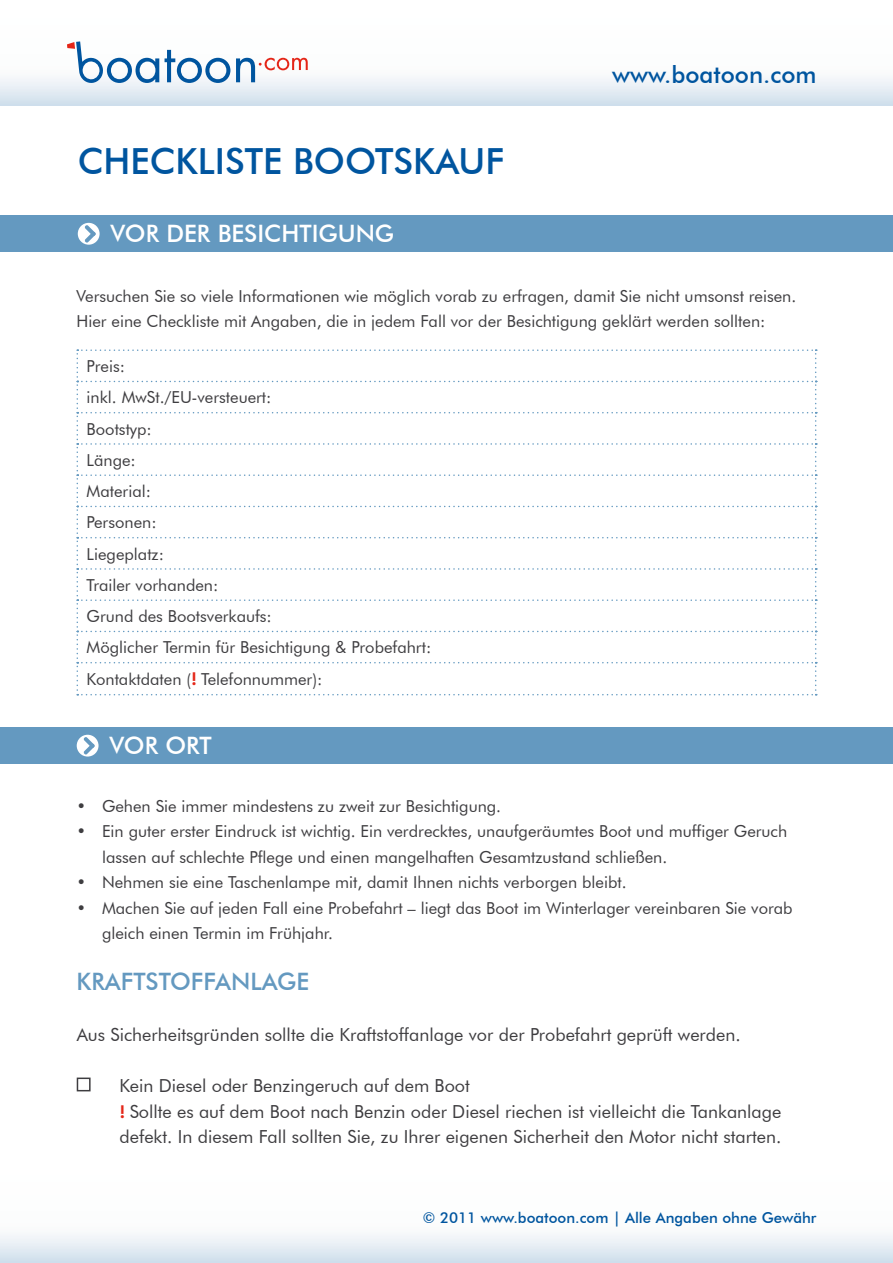
<style>
.page{position:relative;width:893px;height:1263px;background:#fff}
.page>*{position:absolute;margin:0;border:0;box-sizing:border-box;transform-origin:0 0}
.t1{font:500 36px "Futura BT";color:#00559f}
.t2{font:500 24px "Futura BT";color:#fff}
.t3{font:500 24px "Futura BT";color:#6499c0}
.t4{font:500 24px "Futura BT";color:#00559f}
.t5{font:18px/25.5px "Futura BT";color:#3e3d40}
.t6{font:16.5px/31.3px "Futura BT";color:#3e3d40}
.t7{font:500 15px "Futura BT";color:#00559f}
.s1{font-family:"Futura BQ";font-weight:600;font-size:18px;color:#e42618}
.s2{font-family:"Futura BQ";font-weight:600;color:#e42618}
</style>
<div class="page">
<svg style="left:165px;top:50px;width:65px;height:33px"></svg>
<svg style="left:236px;top:58px;width:72px;height:24px"></svg>
<svg style="left:67px;top:41px;width:92px;height:42px"></svg>
<div style="left:0;top:215px;width:893px;height:37px;background:#6499c0"></div>
<div style="left:0;top:727px;width:893px;height:37px;background:#6499c0"></div>
<div style="left:78px;top:223px;width:22px;height:22px;background:#fff;border-radius:50%"></div>
<svg style="left:85px;top:225px;width:11px;height:18px"></svg>
<div style="left:77px;top:735px;width:22px;height:21px;background:#fff;border-radius:50%"></div>
<svg style="left:84px;top:737px;width:11px;height:18px"></svg>
<svg style="left:77px;top:349px;width:740px;height:346px"></svg>
<div style="left:77px;top:1077px;width:14px;height:14px;background:#fff;border:2px solid #3e3d40"></div>
<h1 class="t1" style="left:78px;top:140px;width:428px">Chec kliste Bootskauf</h1>
<h2 class="t2" style="left:111px;top:219px;width:280px">Vor der Besichtigung</h2>
<h2 class="t4" style="left:612px;top:60px;width:206px">www.boatoon.com</h2>
<p class="t6" style="left:77px;top:283px;width:721px;line-height:25.5px">Versuchen Sie so viele Informationen wie möglich vorab zu erfragen, damit Sie nicht umsonst reisen.<br>Hier eine Checkliste mit Angaben, die in jedem Fall vor der Besichtigung geklärt werden sollten:</p>
<p class="t6" style="left:87px;top:350px;width:346px">Preis:<br>inkl. MwSt./EU-versteuert:<br>Bootstyp:<br>Länge:<br>Material:<br>Personen:<br>Liegeplatz:<br>Trailer vorhanden:<br>Grund des Bootsverkaufs:<br>Möglicher Termin für Besichtigung &amp; Probefahrt:<br>Kontaktdaten (<span class="s1">!</span> Telefonnummer):</p>
<h2 class="t2" style="left:109px;top:731px;width:72px">VOR ORT</h2>
<p class="t6" style="left:77px;top:790px;width:426px">• Gehen Sie immer mindestens zu zweit zur Besichtigung.</p>
<p class="t6" style="left:102px;top:819px;width:687px;line-height:25.5px;text-indent:-26px">• Ein guter erster Eindruck ist wichtig. Ein verdrecktes, unaufgeräumtes Boot und muffiger Geruch lassen auf schlechte Pflege und einen mangelhaften Gesamtzustand schließen.</p>
<p class="t6" style="left:77px;top:867px;width:552px">• Nehmen sie eine Taschenlampe mit, damit Ihnen nichts verborgen bleibt.</p>
<p class="t6" style="left:102px;top:895px;width:692px;line-height:25.5px;text-indent:-26px">• Machen Sie auf jeden Fall eine Probefahrt – liegt das Boot im Winterlager vereinbaren Sie vorab gleich einen Termin im Frühjahr.</p>
<h2 class="t3" style="left:77px;top:967px;width:234px">kraftstoffanlag e</h2>
<p class="t5" style="left:77px;top:1022px;width:666px">Aus Sicherheitsgründen sollte die Kraftstoffanlage vor der Probefahrt geprüft werden.</p>
<p class="t5" style="left:120px;top:1073px;width:663px">Kein Diesel oder Benzingeruch auf dem Boot<br><span class="s2">!</span> Sollte es auf dem Boot nach Benzin oder Diesel riechen ist vielleicht die Tankanlage defekt. In diesem Fall sollten Sie, zu Ihrer eigenen Sicherheit den Motor nicht starten.</p>
<p class="t7" style="left:423px;top:1208px;width:395px">© 2011 www.boatoon.com | Alle Angaben ohne Gewähr</p>
</div>
